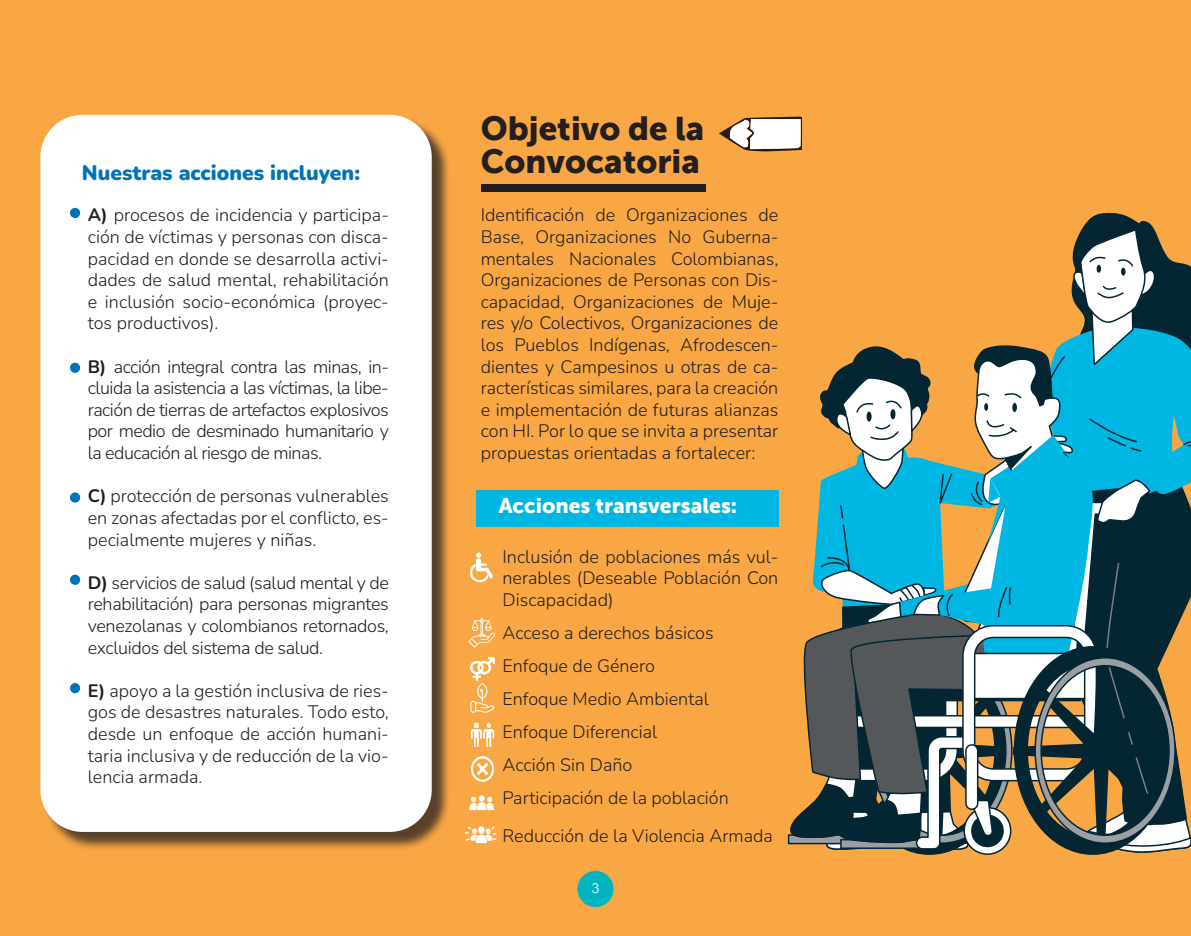
<style>
.page{position:relative;width:1191px;height:936px;background:#fff}
.page>*{position:absolute;margin:0;border:0;box-sizing:border-box;transform-origin:0 0}
.t1{font:33px "Museo Sans W01 900";color:#231f20}
.t2{font:900 21px "Nunito";color:#0074ba}
.t3{font:21px "Museo Sans W01 900";color:#fff}
.t4{font:300 18px/21.6px "Nunito";color:#231f20;text-align:justify}
.t5{font:13.5px "Century Gothic";color:#fff}
.s1{font-weight:700}
</style>
<div class="page">
<div style="left:0;top:0;width:1191px;height:935px;background:#f9a744"></div>
<div style="left:577px;top:870px;width:36px;height:37px;background:#00b5bd;border-radius:50%"></div>
<div style="left:42px;top:117px;width:408px;height:733px;background:#231f20;opacity:.75"></div>
<div style="left:40px;top:115px;width:392px;height:716px;background:#fff;border-radius:42px"></div>
<svg style="left:719px;top:117px;width:83px;height:34px"></svg>
<div style="left:70px;top:208px;width:10px;height:10px;background:#0074ba;border-radius:50%"></div>
<div style="left:70px;top:362px;width:10px;height:11px;background:#0074ba;border-radius:50%"></div>
<div style="left:70px;top:492px;width:10px;height:10px;background:#0074ba;border-radius:50%"></div>
<div style="left:481px;top:184px;width:224px;height:7px;background:#231f20"></div>
<div style="left:476px;top:490px;width:302px;height:36px;background:#00b6e3"></div>
<svg style="left:470px;top:552px;width:23px;height:30px"></svg>
<svg style="left:468px;top:617px;width:27px;height:30px"></svg>
<svg style="left:470px;top:656px;width:25px;height:57px"></svg>
<svg style="left:471px;top:723px;width:23px;height:24px"></svg>
<svg style="left:471px;top:756px;width:23px;height:25px"></svg>
<svg style="left:469px;top:795px;width:25px;height:15px"></svg>
<svg style="left:465px;top:826px;width:32px;height:17px"></svg>
<svg style="left:788px;top:212px;width:403px;height:643px"></svg>
<div style="left:70px;top:574px;width:10px;height:11px;background:#0074ba;border-radius:50%"></div>
<div style="left:70px;top:683px;width:10px;height:10px;background:#0074ba;border-radius:50%"></div>
<p class="t2" style="left:82px;top:157px;width:280px">Nuestras acciones incluyen:</p>
<p class="t4" style="left:88px;top:204px;width:302px"><span class="s1">A)</span> procesos de incidencia y participa&shy;ción de víctimas y personas con disca&shy;pacidad en donde se desarrolla activi&shy;dades de salud mental, rehabilitación e inclusión socio-económica (proyec&shy;tos productivos).</p>
<p class="t4" style="left:88px;top:355px;width:302px"><span class="s1">B)</span> acción integral contra las minas, in&shy;cluida la asistencia a las víctimas, la libe&shy;ración de tierras de artefactos explosivos por medio de desminado humanitario y la educación al riesgo de minas.</p>
<p class="t4" style="left:88px;top:484px;width:302px"><span class="s1">C)</span> protección de personas vulnerables en zonas afectadas por el conflicto, es&shy;pecialmente mujeres y niñas.</p>
<p class="t4" style="left:88px;top:571px;width:302px"><span class="s1">D)</span> servicios de salud (salud mental y de rehabilitación) para personas migrantes venezolanas y colombianos retornados, excluidos del sistema de salud.</p>
<p class="t4" style="left:88px;top:679px;width:302px"><span class="s1">E)</span> apoyo a la gestión inclusiva de ries&shy;gos de desastres naturales. Todo esto, desde un enfoque de acción humani&shy;taria inclusiva y de reducción de la vio&shy;lencia armada.</p>
<h1 class="t1" style="left:481px;top:110px;width:225px">Objetivo de la</h1>
<h1 class="t1" style="left:481px;top:143px;width:221px">Convocatoria</h1>
<p class="t4" style="left:481px;top:204px;width:299px">Identificación de Organizaciones de Base, Organizaciones No Guberna&shy;mentales Nacionales Colombianas, Organizaciones de Personas con Dis&shy;capacidad, Organizaciones de Muje&shy;res y/o Colectivos, Organizaciones de los Pueblos Indígenas, Afrodescen&shy;dientes y Campesinos u otras de ca&shy;racterísticas similares, para la creación e implementación de futuras alianzas con HI. Por lo que se invita a presentar propuestas orientadas a fortalecer:</p>
<p class="t3" style="left:499px;top:494px;width:240px">Acciones transversales:</p>
<p class="t4" style="left:502px;top:545px;width:277px">Inclusión de poblaciones más vul&shy;nerables (Deseable Población Con Discapacidad)</p>
<p class="t4" style="left:502px;top:615px;width:228px;line-height:33px;text-align:left">Acceso a derechos básicos<br>Enfoque de Género<br>Enfoque Medio Ambiental<br>Enfoque Diferencial<br>Acción Sin Daño<br>Participación de la población</p>
<p class="t4" style="left:502px;top:824px;width:272px">Reducción de la Violencia Armada</p>
<p class="t5" style="left:592px;top:878px;width:9px">3</p>
</div>
